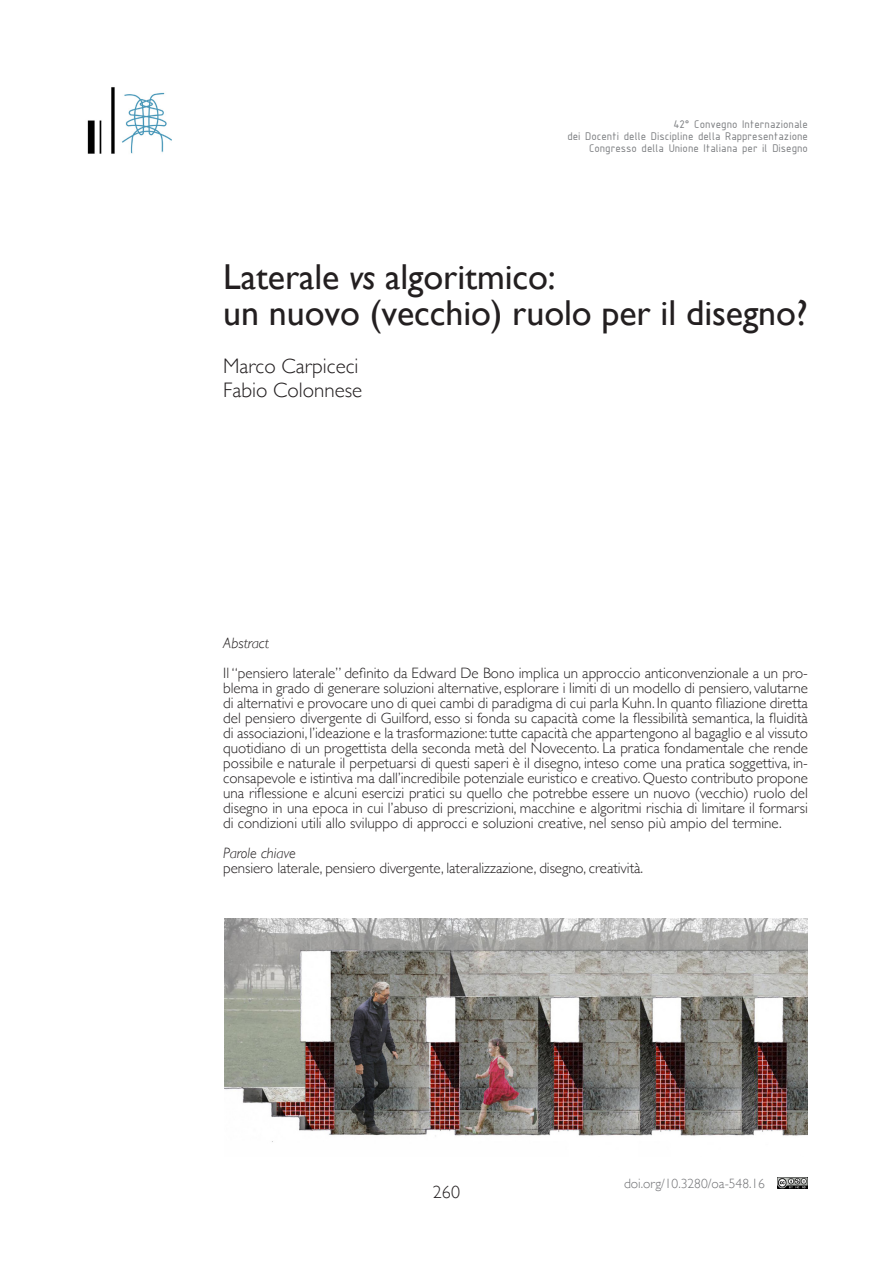
<style>
.page{position:relative;width:893px;height:1263px;background:#fff}
.page>*{position:absolute;margin:0;border:0;box-sizing:border-box;transform-origin:0 0}
.t1{font:36px "Gill Sans";letter-spacing:-.005em;color:#231f20}
.t2{font:300 21px "Gill Sans";color:#231f20}
.t3{font:300 18px "Gill Sans";color:#231f20}
.t4{font:300 15px/15px "Gill Sans";letter-spacing:-.005em;color:#231f20;text-align:justify}
.t5{font:italic 300 15px "Gill Sans";color:#231f20}
.t6{font:300 13.5px "Gill Sans";color:#717275}
.t7{font:12px "ISOCPEUR";color:#7a7c7f}
.s1{font-style:italic}
</style>
<div class="page">
<img style="left:87px;top:87px;width:85px;height:67px">
<img style="left:778px;top:1178px;width:30px;height:10px">
<img style="left:224px;top:918px;width:584px;height:224px">
<p class="t7" style="left:673px;top:116px;width:136px">42° Convegno Internazionale</p>
<p class="t7" style="left:567px;top:128px;width:242px">dei Docenti delle Discipline della Rappresentazione</p>
<p class="t7" style="left:589px;top:140px;width:220px">Congresso della Unione Italiana per il Disegno</p>
<p class="t1" style="left:223px;top:255px;width:334px">Laterale <span class="s1">vs</span> algoritmico:</p>
<p class="t1" style="left:223px;top:291px;width:586px">un nuovo (vecchio) ruolo per il disegno?</p>
<p class="t2" style="left:223px;top:349px;width:137px">Marco Carpiceci</p>
<p class="t2" style="left:223px;top:373px;width:141px">Fabio Colonnese</p>
<p class="t5" style="left:223px;top:635px;width:47px">Abstract</p>
<p class="t4" style="left:223px;top:665px;width:586px">Il “pensiero laterale” definito da Edward De Bono implica un approccio anticonvenzionale a un pro&shy;blema in grado di generare soluzioni alternative, esplorare i limiti di un modello di pensiero, valutarne di alternativi e provocare uno di quei cambi di paradigma di cui parla Kuhn. In quanto filiazione diretta del pensiero divergente di Guilford, esso si fonda su capacità come la flessibilità semantica, la fluidità di associazioni, l’ideazione e la trasformazione: tutte capacità che appartengono al bagaglio e al vissuto quotidiano di un progettista della seconda metà del Novecento. La pratica fondamentale che rende possibile e naturale il perpetuarsi di questi saperi è il disegno, inteso come una pratica soggettiva, in&shy;consapevole e istintiva ma dall’incredibile potenziale euristico e creativo. Questo contributo propone una riflessione e alcuni esercizi pratici su quello che potrebbe essere un nuovo (vecchio) ruolo del disegno in una epoca in cui l’abuso di prescrizioni, macchine e algoritmi rischia di limitare il formarsi di condizioni utili allo sviluppo di approcci e soluzioni creative, nel senso più ampio del termine.</p>
<p class="t5" style="left:223px;top:845px;width:74px">Parole chiave</p>
<p class="t4" style="left:223px;top:860px;width:421px">pensiero laterale, pensiero divergente, lateralizzazione, disegno, creatività.</p>
<p class="t3" style="left:433px;top:1178px;width:28px">260</p>
<p class="t6" style="left:624px;top:1172px;width:142px">doi.org/10.3280/oa-548.16</p>
</div>
